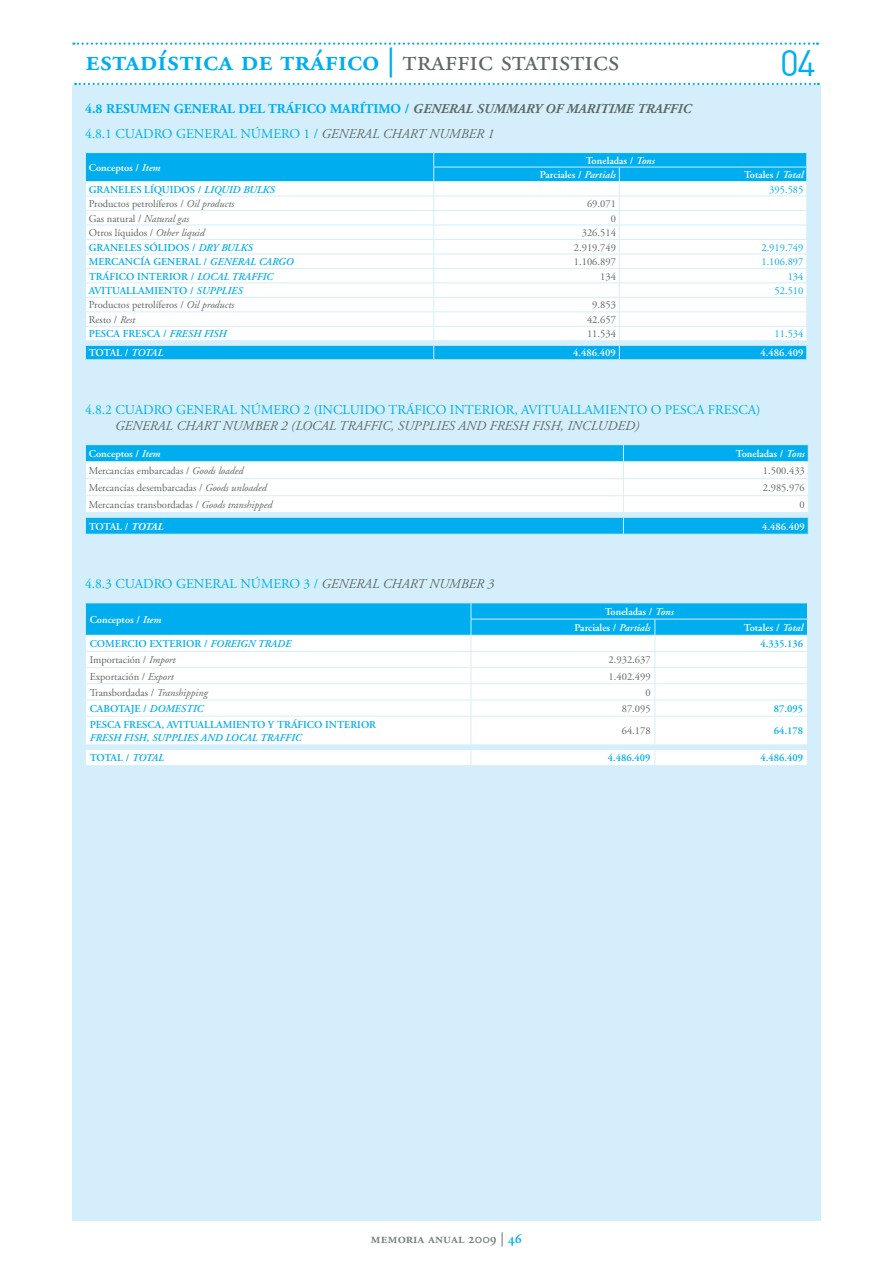
<style>
.page{position:relative;width:893px;height:1263px;background:#fff}
.page>*{position:absolute;margin:0;border:0;box-sizing:border-box;transform-origin:0 0}
.t1{font:36px "DIN";color:#00aeef}
.t2{font:30px "Adobe Garamond Semibold SC";color:#00aeef}
.t3{font:14.25px "Adobe Garamond Semibold SC";color:#788482}
.t4{font:13.5px "Adobe Garamond";color:#00aeef}
.t5{font:700 13.5px "Adobe Garamond";color:#00aeef}
.t6{font:italic 13.5px "Adobe Garamond";color:#5d6966}
.sub2{font:10.5px "Adobe Garamond";color:#5d6966}
.sub2-2{font:600 10.5px "Adobe Garamond";color:#00aeef}
.sub2-3{font:600 10.5px "Adobe Garamond";color:#fff}
.sub2-4{font:10.5px "Adobe Garamond";color:#00aeef}
.sub2-5{font:italic 600 10.5px "Adobe Garamond";color:#00aeef}
.s1{font-family:"Adobe Garamond Regular SC";color:#5d6966}
.s2{font-style:italic;color:#5d6966}
.s3{font-style:italic}
.s4{font-weight:700;font-style:italic}
.s5{color:#00aeef}
</style>
<div class="page">
<div style="left:72px;top:85px;width:749px;height:1135px;background:#d4effb"></div>
<svg style="left:73px;top:43px;width:745px;height:2px"></svg>
<svg style="left:75px;top:83px;width:744px;height:2px"></svg>
<svg style="left:85px;top:153px;width:722px;height:206px;background:#c9edfb"></svg>
<svg style="left:85px;top:445px;width:724px;height:89px;background:#9fe0f8"></svg>
<svg style="left:85px;top:603px;width:723px;height:162px;background:#caeefb"></svg>
<p class="t2" style="left:85px;top:44px;width:535px">estadística de tráfico | <span class="s1">traffic statistics</span></p>
<p class="t1" style="left:780px;top:40px;width:37px">04</p>
<p class="t5" style="left:85px;top:101px;width:608px">4.8 RESUMEN GENERAL DEL TRÁFICO MARÍTIMO / <span class="s2">GENERAL SUMMARY OF MARITIME TRAFFIC</span></p>
<p class="t4" style="left:85px;top:126px;width:411px">4.8.1 CUADRO GENERAL NÚMERO 1 / <span class="s2">GENERAL CHART NUMBER 1</span></p>
<p class="sub2-3" style="left:89px;top:162px;width:73px">Conceptos / <span class="s3">Item</span></p>
<p class="sub2-3" style="left:586px;top:155px;width:71px">Toneladas / <span class="s3">Tons</span></p>
<p class="sub2-3" style="left:540px;top:169px;width:78px">Parciales / <span class="s3">Partials</span></p>
<p class="sub2-3" style="left:744px;top:169px;width:61px">Totales / <span class="s3">Total</span></p>
<p class="sub2-2" style="left:89px;top:184px;width:187px">GRANELES LÍQUIDOS / <span class="s3">LIQUID BULKS</span></p>
<p class="sub2-4" style="left:769px;top:184px;width:36px">395.585</p>
<p class="sub2" style="left:89px;top:198px;width:147px">Productos petrolíferos / <span class="s3">Oil products</span></p>
<p class="sub2" style="left:587px;top:198px;width:30px">69.071</p>
<p class="sub2" style="left:89px;top:213px;width:102px">Gas natural / <span class="s3">Natural gas</span></p>
<p class="sub2" style="left:611px;top:213px;width:7px">0</p>
<p class="sub2" style="left:89px;top:227px;width:118px">Otros líquidos / <span class="s3">Other liquid</span></p>
<p class="sub2" style="left:582px;top:227px;width:36px">326.514</p>
<p class="sub2-2" style="left:89px;top:241px;width:165px">GRANELES SÓLIDOS / <span class="s3">DRY BULKS</span></p>
<p class="sub2" style="left:574px;top:242px;width:43px">2.919.749</p>
<p class="sub2-4" style="left:761px;top:242px;width:43px">2.919.749</p>
<p class="sub2-2" style="left:89px;top:256px;width:206px">MERCANCÍA GENERAL / <span class="s3">GENERAL CARGO</span></p>
<p class="sub2" style="left:574px;top:256px;width:43px">1.106.897</p>
<p class="sub2-4" style="left:761px;top:256px;width:43px">1.106.897</p>
<p class="sub2-2" style="left:89px;top:270px;width:186px">TRÁFICO INTERIOR / <span class="s3">LOCAL TRAFFIC</span></p>
<p class="sub2" style="left:600px;top:271px;width:17px">134</p>
<p class="sub2-4" style="left:788px;top:271px;width:17px">134</p>
<p class="sub2-2" style="left:89px;top:285px;width:155px">AVITUALLAMIENTO / <span class="s3">SUPPLIES</span></p>
<p class="sub2-4" style="left:774px;top:285px;width:30px">52.510</p>
<p class="sub2" style="left:89px;top:299px;width:147px">Productos petrolíferos / <span class="s3">Oil products</span></p>
<p class="sub2" style="left:592px;top:299px;width:25px">9.853</p>
<p class="sub2" style="left:89px;top:314px;width:48px">Resto / <span class="s3">Rest</span></p>
<p class="sub2" style="left:587px;top:314px;width:30px">42.657</p>
<p class="sub2-2" style="left:89px;top:328px;width:139px">PESCA FRESCA / <span class="s3">FRESH FISH</span></p>
<p class="sub2" style="left:587px;top:328px;width:30px">11.534</p>
<p class="sub2-4" style="left:774px;top:328px;width:30px">11.534</p>
<p class="sub2-3" style="left:89px;top:347px;width:76px">TOTAL / <span class="s3">TOTAL</span></p>
<p class="sub2-3" style="left:573px;top:347px;width:44px">4.486.409</p>
<p class="sub2-3" style="left:761px;top:347px;width:44px">4.486.409</p>
<p class="t4" style="left:85px;top:402px;width:677px">4.8.2 CUADRO GENERAL NÚMERO 2 (INCLUIDO TRÁFICO INTERIOR, AVITUALLAMIENTO O PESCA FRESCA)</p>
<p class="t6" style="left:115px;top:418px;width:526px">GENERAL CHART NUMBER 2 (LOCAL TRAFFIC, SUPPLIES AND FRESH FISH, INCLUDED)</p>
<p class="sub2-3" style="left:89px;top:448px;width:73px">Conceptos / <span class="s3">Item</span></p>
<p class="sub2-3" style="left:736px;top:448px;width:71px">Toneladas / <span class="s3">Tons</span></p>
<p class="sub2" style="left:89px;top:465px;width:156px">Mercancías embarcadas / <span class="s3">Goods loaded</span></p>
<p class="sub2" style="left:763px;top:465px;width:43px">1.500.433</p>
<p class="sub2" style="left:89px;top:482px;width:179px">Mercancías desembarcadas / <span class="s3">Goods unloaded</span></p>
<p class="sub2" style="left:763px;top:482px;width:43px">2.985.976</p>
<p class="sub2" style="left:89px;top:499px;width:185px">Mercancías transbordadas / <span class="s3">Goods transhipped</span></p>
<p class="sub2" style="left:800px;top:499px;width:7px">0</p>
<p class="sub2-3" style="left:89px;top:520px;width:76px">TOTAL / <span class="s4">TOTAL</span></p>
<p class="sub2-3" style="left:762px;top:520px;width:44px">4.486.409</p>
<p class="t4" style="left:85px;top:576px;width:411px">4.8.3 CUADRO GENERAL NÚMERO 3 / <span class="s2">GENERAL CHART NUMBER 3</span></p>
<p class="sub2-3" style="left:90px;top:614px;width:73px">Conceptos / <span class="s3">Item</span></p>
<p class="sub2-3" style="left:605px;top:606px;width:71px">Toneladas / <span class="s3">Tons</span></p>
<p class="sub2-3" style="left:574px;top:622px;width:78px">Parciales / <span class="s3">Partials</span></p>
<p class="sub2-3" style="left:744px;top:622px;width:61px">Totales / <span class="s3">Total</span></p>
<p class="sub2-2" style="left:90px;top:638px;width:203px">COMERCIO EXTERIOR / <span class="s3">FOREIGN TRADE</span></p>
<p class="sub2-2" style="left:760px;top:638px;width:44px">4.335.136</p>
<p class="sub2" style="left:90px;top:654px;width:87px">Importación / <span class="s3">Import</span></p>
<p class="sub2" style="left:609px;top:654px;width:43px">2.932.637</p>
<p class="sub2" style="left:90px;top:671px;width:86px">Exportación / <span class="s3">Export</span></p>
<p class="sub2" style="left:609px;top:671px;width:43px">1.402.499</p>
<p class="sub2" style="left:90px;top:687px;width:120px">Transbordadas / <span class="s3">Transhipping</span></p>
<p class="sub2" style="left:645px;top:687px;width:7px">0</p>
<p class="sub2-2" style="left:90px;top:703px;width:115px">CABOTAJE / <span class="s3">DOMESTIC</span></p>
<p class="sub2" style="left:622px;top:703px;width:30px">87.095</p>
<p class="sub2-2" style="left:774px;top:703px;width:31px">87.095</p>
<p class="sub2-2" style="left:90px;top:719px;width:288px">PESCA FRESCA, AVITUALLAMIENTO Y TRÁFICO INTERIOR</p>
<p class="sub2-5" style="left:90px;top:732px;width:213px">FRESH FISH, SUPPLIES AND LOCAL TRAFFIC</p>
<p class="sub2" style="left:622px;top:725px;width:30px">64.178</p>
<p class="sub2-2" style="left:774px;top:725px;width:31px">64.178</p>
<p class="sub2-2" style="left:90px;top:752px;width:76px">TOTAL / <span class="s3">TOTAL</span></p>
<p class="sub2-2" style="left:608px;top:752px;width:44px">4.486.409</p>
<p class="sub2-2" style="left:760px;top:752px;width:44px">4.486.409</p>
<p class="t3" style="left:371px;top:1230px;width:153px">memoria anual 2009 | <span class="s5">46</span></p>
</div>
